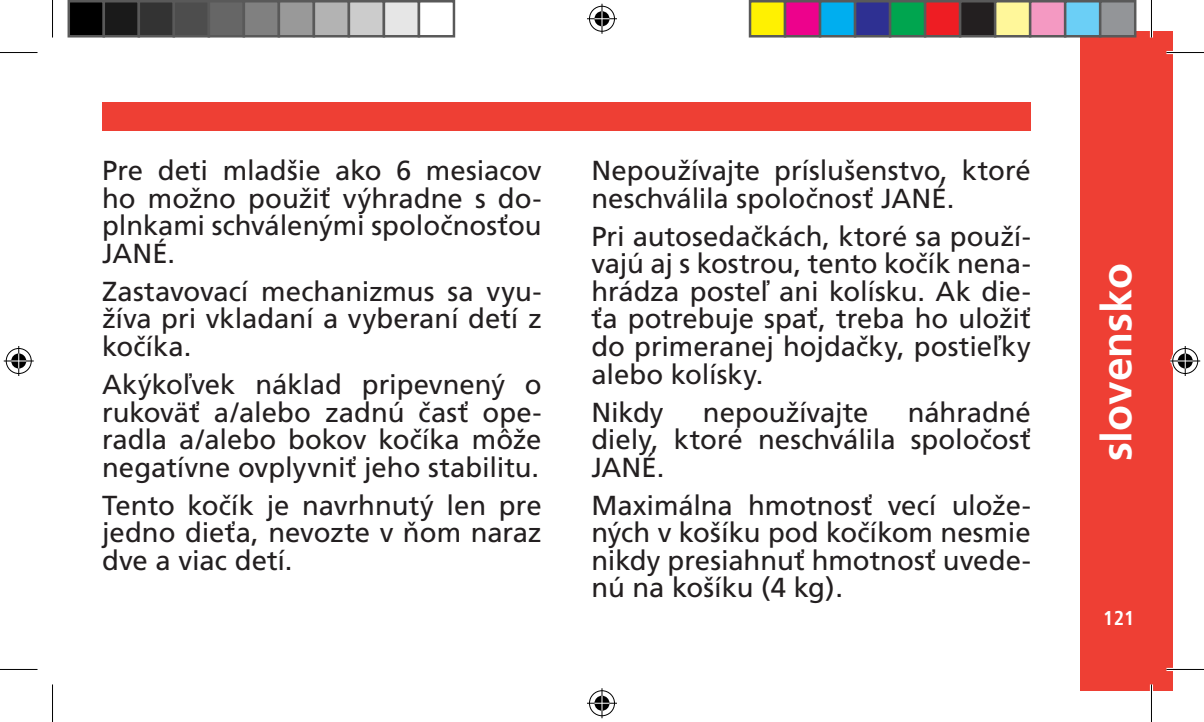
<style>
.page{position:relative;width:1204px;height:722px;background:#fff}
.page>*{position:absolute;margin:0;border:0;box-sizing:border-box;transform-origin:0 0}
.t1{font:700 42.5px "Frutiger CE";color:#fff}
.t2{font:27.5px/27.5px "Frutiger CE";color:#231f20;text-align:justify}
.t3{font:700 condensed 20px "Frutiger LT";color:#fff}
</style>
<div class="page">
<div style="left:1080px;top:31px;width:92px;height:659px;background:#ee3f34"></div>
<div style="left:102px;top:102px;width:928px;height:28px;background:#ee3f34"></div>
<hr style="left:1166px;top:51px;width:37px;height:3px;background:#fff">
<hr style="left:1166px;top:667px;width:37px;height:4px;background:#fff">
<hr style="left:1149px;top:0;width:3px;height:37px;background:#fff">
<hr style="left:1149px;top:684px;width:3px;height:38px;background:#fff">
<hr style="left:0;top:52px;width:38px;height:1px;background:#000">
<hr style="left:1166px;top:52px;width:37px;height:1px;background:#000">
<hr style="left:0;top:669px;width:38px;height:1px;background:#000">
<hr style="left:1166px;top:669px;width:37px;height:1px;background:#000">
<hr style="left:52px;top:0;width:1px;height:37px;background:#000">
<hr style="left:52px;top:684px;width:1px;height:38px;background:#000">
<hr style="left:1150px;top:0;width:1px;height:37px;background:#000">
<hr style="left:1150px;top:684px;width:1px;height:38px;background:#000">
<div style="left:588px;top:5px;width:28px;height:28px;border:3px solid #fff;border-radius:50%"></div>
<hr style="left:587px;top:17px;width:30px;height:3px;background:#fff">
<hr style="left:600px;top:4px;width:3px;height:30px;background:#fff">
<div style="left:593px;top:10px;width:18px;height:18px;border:3px solid #fff;border-radius:50%"></div>
<div style="left:589px;top:6px;width:26px;height:26px;border:1px solid #000;border-radius:50%"></div>
<hr style="left:587px;top:18px;width:30px;height:1px;background:#000">
<hr style="left:601px;top:4px;width:1px;height:30px;background:#000">
<svg style="left:594px;top:11px;width:15px;height:15px"></svg>
<div style="left:588px;top:689px;width:28px;height:28px;border:3px solid #fff;border-radius:50%"></div>
<hr style="left:587px;top:701px;width:30px;height:3px;background:#fff">
<hr style="left:600px;top:688px;width:3px;height:30px;background:#fff">
<div style="left:593px;top:694px;width:18px;height:18px;border:3px solid #fff;border-radius:50%"></div>
<div style="left:589px;top:690px;width:26px;height:26px;border:1px solid #000;border-radius:50%"></div>
<hr style="left:587px;top:702px;width:30px;height:1px;background:#000">
<hr style="left:601px;top:688px;width:1px;height:30px;background:#000">
<svg style="left:594px;top:695px;width:15px;height:15px"></svg>
<div style="left:5px;top:347px;width:28px;height:28px;border:3px solid #fff;border-radius:50%"></div>
<hr style="left:4px;top:359px;width:30px;height:3px;background:#fff">
<hr style="left:17px;top:346px;width:3px;height:30px;background:#fff">
<div style="left:10px;top:352px;width:18px;height:18px;border:3px solid #fff;border-radius:50%"></div>
<div style="left:6px;top:348px;width:26px;height:26px;border:1px solid #000;border-radius:50%"></div>
<hr style="left:4px;top:360px;width:30px;height:1px;background:#000">
<hr style="left:18px;top:346px;width:1px;height:30px;background:#000">
<svg style="left:11px;top:353px;width:15px;height:15px"></svg>
<div style="left:1171px;top:347px;width:28px;height:28px;border:3px solid #fff;border-radius:50%"></div>
<hr style="left:1170px;top:359px;width:30px;height:3px;background:#fff">
<hr style="left:1183px;top:346px;width:3px;height:30px;background:#fff">
<div style="left:1176px;top:352px;width:18px;height:18px;border:3px solid #fff;border-radius:50%"></div>
<div style="left:1172px;top:348px;width:25px;height:26px;border:1px solid #000;border-radius:50%"></div>
<hr style="left:1170px;top:360px;width:30px;height:1px;background:#000">
<hr style="left:1184px;top:346px;width:1px;height:30px;background:#000">
<svg style="left:1177px;top:353px;width:15px;height:15px"></svg>
<div style="left:69px;top:1px;width:35px;height:35px;background:#000"></div>
<div style="left:68px;top:0;width:37px;height:37px;border:2px solid #595959"></div>
<div style="left:104px;top:1px;width:35px;height:35px;background:#1a1a1a"></div>
<div style="left:102px;top:0;width:38px;height:37px;border:2px solid #595959"></div>
<div style="left:139px;top:1px;width:35px;height:35px;background:#333"></div>
<div style="left:138px;top:0;width:37px;height:37px;border:2px solid #595959"></div>
<div style="left:174px;top:1px;width:35px;height:35px;background:#4d4d4d"></div>
<div style="left:172px;top:0;width:38px;height:37px;border:2px solid #595959"></div>
<div style="left:209px;top:1px;width:35px;height:35px;background:#666"></div>
<div style="left:208px;top:0;width:37px;height:37px;border:2px solid #595959"></div>
<div style="left:244px;top:1px;width:35px;height:35px;background:#808080"></div>
<div style="left:242px;top:0;width:38px;height:37px;border:2px solid #595959"></div>
<div style="left:279px;top:1px;width:35px;height:35px;background:#999"></div>
<div style="left:278px;top:0;width:37px;height:37px;border:2px solid #595959"></div>
<div style="left:314px;top:1px;width:35px;height:35px;background:#b3b3b3"></div>
<div style="left:312px;top:0;width:38px;height:37px;border:2px solid #595959"></div>
<div style="left:349px;top:1px;width:35px;height:35px;background:#ccc"></div>
<div style="left:348px;top:0;width:37px;height:37px;border:2px solid #595959"></div>
<div style="left:384px;top:1px;width:35px;height:35px;background:#e6e6e6"></div>
<div style="left:382px;top:0;width:38px;height:37px;border:2px solid #595959"></div>
<div style="left:418px;top:0;width:37px;height:37px;border:2px solid #595959"></div>
<div style="left:750px;top:1px;width:35px;height:35px;background:#fff101"></div>
<div style="left:748px;top:0;width:38px;height:37px;border:2px solid #595959"></div>
<div style="left:785px;top:1px;width:35px;height:35px;background:#ed028c"></div>
<div style="left:783px;top:0;width:38px;height:37px;border:2px solid #595959"></div>
<div style="left:820px;top:1px;width:35px;height:35px;background:#00aeef"></div>
<div style="left:818px;top:0;width:38px;height:37px;border:2px solid #595959"></div>
<div style="left:855px;top:1px;width:35px;height:35px;background:#2e3092"></div>
<div style="left:853px;top:0;width:38px;height:37px;border:2px solid #595959"></div>
<div style="left:890px;top:1px;width:35px;height:35px;background:#00a54f"></div>
<div style="left:888px;top:0;width:38px;height:37px;border:2px solid #595959"></div>
<div style="left:925px;top:1px;width:35px;height:35px;background:#ee1d23"></div>
<div style="left:923px;top:0;width:38px;height:37px;border:2px solid #595959"></div>
<div style="left:960px;top:1px;width:35px;height:35px;background:#231f20"></div>
<div style="left:958px;top:0;width:38px;height:37px;border:2px solid #595959"></div>
<div style="left:995px;top:1px;width:35px;height:35px;background:#fff79a"></div>
<div style="left:993px;top:0;width:38px;height:37px;border:2px solid #595959"></div>
<div style="left:1030px;top:1px;width:35px;height:35px;background:#f499c2"></div>
<div style="left:1028px;top:0;width:38px;height:37px;border:2px solid #595959"></div>
<div style="left:1065px;top:1px;width:35px;height:35px;background:#6bcff6"></div>
<div style="left:1063px;top:0;width:38px;height:37px;border:2px solid #595959"></div>
<div style="left:1100px;top:1px;width:35px;height:35px;background:#939598"></div>
<div style="left:1098px;top:0;width:38px;height:37px;border:2px solid #595959"></div>
<p class="t2" style="left:102px;top:157px;width:441px">Pre deti mladšie ako 6 mesiacov ho možno použiť výhradne s do&shy;plnkami schválenými spoločnosťou JANÉ.</p>
<p class="t2" style="left:102px;top:277px;width:441px">Zastavovací mechanizmus sa vyu&shy;žíva pri vkladaní a vyberaní detí z kočíka.</p>
<p class="t2" style="left:102px;top:370px;width:441px">Akýkoľvek náklad pripevnený o rukoväť a/alebo zadnú časť ope&shy;radla a/alebo bokov kočíka môže negatívne ovplyvniť jeho stabilitu.</p>
<p class="t2" style="left:102px;top:491px;width:441px">Tento kočík je navrhnutý len pre jedno dieťa, nevozte v ňom naraz dve a viac detí.</p>
<p class="t2" style="left:591px;top:157px;width:441px">Nepoužívajte príslušenstvo, ktoré neschválila spoločnosť JANÉ.</p>
<p class="t2" style="left:591px;top:222px;width:441px">Pri autosedačkách, ktoré sa použí&shy;vajú aj s kostrou, tento kočík nena&shy;hrádza posteľ ani kolísku. Ak die&shy;ťa potrebuje spať, treba ho uložiť do primeranej hojdačky, postieľky alebo kolísky.</p>
<p class="t2" style="left:591px;top:398px;width:74px">Nikdy</p>
<p class="t2" style="left:703px;top:398px;width:167px">nepoužívajte</p>
<p class="t2" style="left:591px;top:398px;width:441px;text-indent:316px">náhradné diely, ktoré neschválila spoločosť JANÉ.</p>
<p class="t2" style="left:591px;top:491px;width:441px">Maximálna hmotnosť vecí ulože&shy;ných v košíku pod kočíkom nesmie nikdy presiahnuť hmotnosť uvede&shy;nú na košíku (4 kg).</p>
<h1 class="t1" style="left:1091px;top:461px;width:200px;rotate:-90deg">slovensko</h1>
<p class="t3" style="left:1103px;top:605px;width:33px">121</p>
</div>
